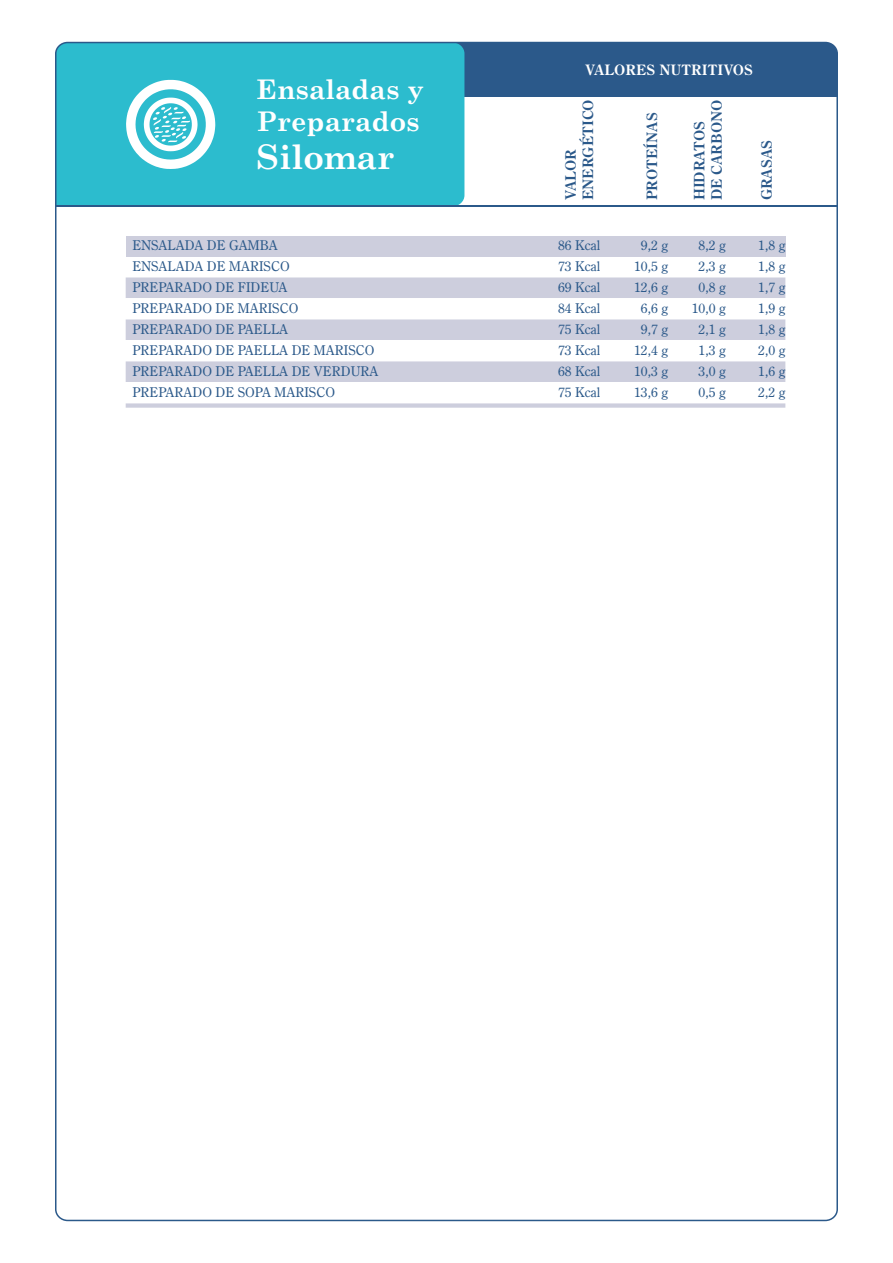
<style>
.page{position:relative;width:893px;height:1263px;background:#fff}
.page>*{position:absolute;margin:0;border:0;box-sizing:border-box;transform-origin:0 0}
.t1{font:700 33.75px "Century Schoolbook";color:#fff}
.t2{font:700 27px/32px "Century Schoolbook";color:#fff}
.t3{font:700 14.4px/17.4px "Century Oldstyle BT";color:#2b598a}
.t4{font:700 14.4px "Century Oldstyle BT";color:#fff}
.t5{font:13.5px/21px "Century Oldstyle BT";color:#2b598a;text-align:justify}
</style>
<div class="page">
<div style="left:464px;top:43px;width:373px;height:53px;background:#2b598a"></div>
<div style="left:126px;top:236px;width:659px;height:21px;background:#cdcedd"></div>
<div style="left:56px;top:43px;width:408px;height:162px;background:#2cbcce"></div>
<div style="left:126px;top:277px;width:659px;height:21px;background:#cdcedd"></div>
<div style="left:126px;top:319px;width:659px;height:21px;background:#cdcedd"></div>
<div style="left:126px;top:361px;width:659px;height:21px;background:#cdcedd"></div>
<svg style="left:126px;top:80px;width:89px;height:89px"></svg>
<hr style="left:56px;top:205px;width:781px;height:1px;background:#2b598a">
<div style="left:126px;top:403px;width:659px;height:5px;background:#cdcedd"></div>
<h2 class="t2" style="left:257px;top:76px;width:169px">Ensaladas y<br>Preparados</h2>
<h1 class="t1" style="left:257px;top:144px;width:140px">Silomar</h1>
<p class="t4" style="left:585px;top:64px;width:170px">VALORES NUTRITIVOS</p>
<p class="t3" style="left:581px;top:200px;width:103px;rotate:-90deg">ENERGÉTICO</p>
<p class="t3" style="left:692px;top:200px;width:102px;rotate:-90deg">HIDRATOS<br>DE CARBONO</p>
<p class="t3" style="left:645px;top:200px;width:90px;rotate:-90deg">PROTEÍNAS</p>
<p class="t3" style="left:563px;top:200px;width:53px;rotate:-90deg">VALOR</p>
<p class="t3" style="left:759px;top:200px;width:62px;rotate:-90deg">GRASAS</p>
<p class="t5" style="left:132px;top:236px;width:248px;text-align:left">ENSALADA DE GAMBA<br>ENSALADA DE MARISCO<br>PREPARADO DE FIDEUA<br>PREPARADO DE MARISCO<br>PREPARADO DE PAELLA<br>PREPARADO DE PAELLA DE MARISCO<br>PREPARADO DE PAELLA DE VERDURA<br>PREPARADO DE SOPA MARISCO</p>
<p class="t5" style="left:558px;top:236px;width:44px">86 Kcal 73 Kcal 69 Kcal 84 Kcal 75 Kcal 73 Kcal 68 Kcal 75 Kcal</p>
<p class="t5" style="left:634px;top:236px;width:36px;text-align:center">9,2 g<br>10,5 g<br>12,6 g<br>6,6 g<br>9,7 g<br>12,4 g<br>10,3 g<br>13,6 g</p>
<p class="t5" style="left:692px;top:236px;width:36px;text-align:center">8,2 g<br>2,3 g<br>0,8 g<br>10,0 g<br>2,1 g<br>1,3 g<br>3,0 g<br>0,5 g</p>
<p class="t5" style="left:758px;top:236px;width:29px">1,8 g 1,8 g 1,7 g 1,9 g 1,8 g 2,0 g 1,6 g 2,2 g</p>
</div>
